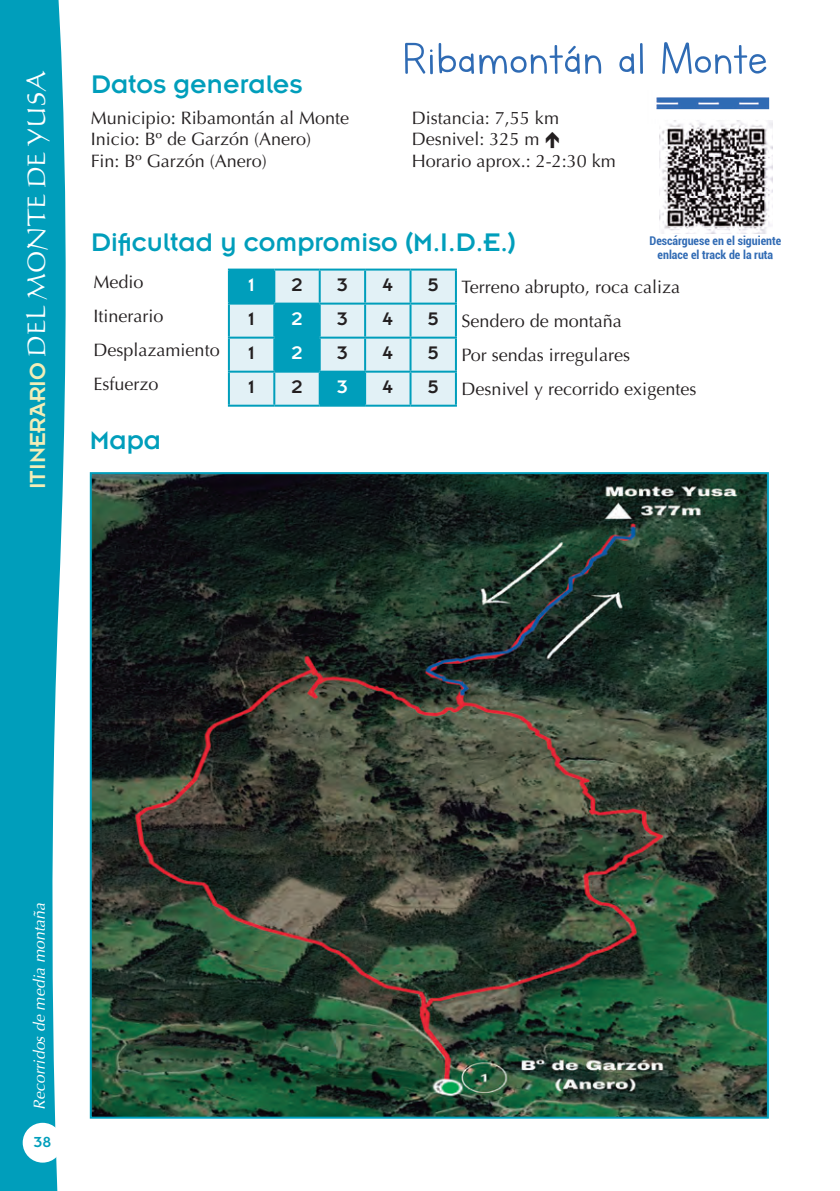
<style>
.page{position:relative;width:840px;height:1191px;background:#fff}
.page>*{position:absolute;margin:0;border:0;box-sizing:border-box;transform-origin:0 0}
.t1{font:52px "Lettersfor Learners";color:#2f6bb4}
.t2{font:28px "Insignia";color:#009ebb}
.t3{font:24px "Calligraphic 421 BT Roman B";color:#fff}
.t4{font:20px "Insignia";color:#231f20}
.t5{font:20px "Insignia";color:#fff}
.t6{font:18px/21.6px "Optima";color:#231f20}
.t7{font:italic 16px "Optima";color:#fff}
.t8{font:16px "Insignia A";color:#009ebb}
.t9{font:700 condensed 12px/14.4px "Roboto";color:#316bb4;text-align:center}
.s1{font-family:"Insignia";color:#f2edb7}
.s2{font-family:"Insignia";font-size:20px}
</style>
<div class="page">
<svg style="left:0;top:0;width:66px;height:1191px;background:#1ba8c2"></svg>
<div style="left:23px;top:1122px;width:39px;height:40px;background:#fff;border-radius:50%"></div>
<img style="left:93px;top:475px;width:672px;height:640px">
<svg style="left:230px;top:270px;width:224px;height:135px;background:#b1dfe9"></svg>
<hr style="left:228px;top:268px;width:46px;height:2px;background:#009ebb">
<hr style="left:228px;top:270px;width:2px;height:32px;background:#009ebb">
<hr style="left:274px;top:268px;width:45px;height:2px;background:#009ebb">
<hr style="left:273px;top:270px;width:2px;height:32px;background:#009ebb">
<hr style="left:319px;top:268px;width:46px;height:2px;background:#009ebb">
<hr style="left:318px;top:270px;width:2px;height:32px;background:#009ebb">
<hr style="left:365px;top:268px;width:45px;height:2px;background:#009ebb">
<hr style="left:364px;top:270px;width:2px;height:32px;background:#009ebb">
<hr style="left:410px;top:268px;width:46px;height:2px;background:#009ebb">
<hr style="left:409px;top:270px;width:2px;height:32px;background:#009ebb">
<hr style="left:454px;top:270px;width:2px;height:32px;background:#009ebb">
<hr style="left:228px;top:302px;width:46px;height:2px;background:#009ebb">
<hr style="left:228px;top:304px;width:2px;height:33px;background:#009ebb">
<hr style="left:274px;top:302px;width:45px;height:2px;background:#009ebb">
<hr style="left:273px;top:304px;width:2px;height:33px;background:#009ebb">
<hr style="left:319px;top:302px;width:46px;height:2px;background:#009ebb">
<hr style="left:318px;top:304px;width:2px;height:33px;background:#009ebb">
<hr style="left:365px;top:302px;width:45px;height:2px;background:#009ebb">
<hr style="left:364px;top:304px;width:2px;height:33px;background:#009ebb">
<hr style="left:410px;top:302px;width:46px;height:2px;background:#009ebb">
<hr style="left:409px;top:304px;width:2px;height:33px;background:#009ebb">
<hr style="left:454px;top:304px;width:2px;height:33px;background:#009ebb">
<hr style="left:228px;top:337px;width:46px;height:2px;background:#009ebb">
<hr style="left:228px;top:339px;width:2px;height:32px;background:#009ebb">
<hr style="left:274px;top:337px;width:45px;height:2px;background:#009ebb">
<hr style="left:273px;top:339px;width:2px;height:32px;background:#009ebb">
<hr style="left:319px;top:337px;width:46px;height:2px;background:#009ebb">
<hr style="left:318px;top:339px;width:2px;height:32px;background:#009ebb">
<hr style="left:365px;top:337px;width:45px;height:2px;background:#009ebb">
<hr style="left:364px;top:339px;width:2px;height:32px;background:#009ebb">
<hr style="left:410px;top:337px;width:46px;height:2px;background:#009ebb">
<hr style="left:409px;top:339px;width:2px;height:32px;background:#009ebb">
<hr style="left:454px;top:339px;width:2px;height:32px;background:#009ebb">
<hr style="left:228px;top:371px;width:46px;height:2px;background:#009ebb">
<hr style="left:228px;top:373px;width:2px;height:32px;background:#009ebb">
<hr style="left:274px;top:371px;width:45px;height:2px;background:#009ebb">
<hr style="left:273px;top:373px;width:2px;height:32px;background:#009ebb">
<hr style="left:319px;top:371px;width:46px;height:2px;background:#009ebb">
<hr style="left:318px;top:373px;width:2px;height:32px;background:#009ebb">
<hr style="left:365px;top:371px;width:45px;height:2px;background:#009ebb">
<hr style="left:364px;top:373px;width:2px;height:32px;background:#009ebb">
<hr style="left:410px;top:371px;width:46px;height:2px;background:#009ebb">
<hr style="left:409px;top:373px;width:2px;height:32px;background:#009ebb">
<hr style="left:454px;top:373px;width:2px;height:32px;background:#009ebb">
<hr style="left:228px;top:405px;width:46px;height:2px;background:#009ebb">
<hr style="left:274px;top:405px;width:45px;height:2px;background:#009ebb">
<hr style="left:319px;top:405px;width:46px;height:2px;background:#009ebb">
<hr style="left:365px;top:405px;width:45px;height:2px;background:#009ebb">
<hr style="left:410px;top:405px;width:46px;height:2px;background:#009ebb">
<img style="left:656px;top:97px;width:114px;height:24px">
<img style="left:659px;top:121px;width:112px;height:112px">
<h1 class="t1" style="left:402px;top:31px;width:367px">Ribamontán al Monte</h1>
<h3 class="t3" style="left:21px;top:489px;width:420px;rotate:-90deg"><span class="s1">ITINERARIO</span> DEL MONTE DE YUSA</h3>
<h2 class="t2" style="left:91px;top:70px;width:213px">Datos generales</h2>
<p class="t6" style="left:91px;top:107px;width:260px">Municipio: Ribamontán al Monte<br>Inicio: Bº de Garzón (Anero)<br>Fin: Bº Garzón (Anero)</p>
<p class="t6" style="left:411px;top:107px;width:205px">Distancia: 7,55 km<br>Desnivel: 325 m<br>Horario aprox.: 2-2:30 km</p>
<h2 class="t2" style="left:91px;top:228px;width:426px">Dificultad y compromiso (M.I.D.E.)</h2>
<p class="t9" style="left:649px;top:233px;width:133px">Descárguese en el siguiente enlace el track de la ruta</p>
<p class="t6" style="left:93px;top:272px;width:52px">Medio</p>
<p class="t5" style="left:248px;top:275px;width:8px">1</p>
<p class="t4" style="left:291px;top:275px;width:13px">2</p>
<p class="t4" style="left:337px;top:275px;width:12px">3</p>
<p class="t4" style="left:382px;top:275px;width:12px">4</p>
<p class="t6" style="left:427px;top:276px;width:253px"><span class="s2">5</span> Terreno abrupto, roca caliza</p>
<p class="t6" style="left:93px;top:306px;width:71px">Itinerario</p>
<p class="t4" style="left:248px;top:309px;width:8px">1</p>
<p class="t5" style="left:291px;top:309px;width:13px">2</p>
<p class="t4" style="left:337px;top:309px;width:12px">3</p>
<p class="t4" style="left:382px;top:309px;width:12px">4</p>
<p class="t6" style="left:427px;top:310px;width:195px"><span class="s2">5</span> Sendero de montaña</p>
<p class="t6" style="left:93px;top:340px;width:128px">Desplazamiento</p>
<p class="t4" style="left:248px;top:343px;width:8px">1</p>
<p class="t5" style="left:291px;top:343px;width:13px">2</p>
<p class="t4" style="left:337px;top:343px;width:12px">3</p>
<p class="t4" style="left:382px;top:343px;width:12px">4</p>
<p class="t6" style="left:427px;top:344px;width:203px"><span class="s2">5</span> Por sendas irregulares</p>
<p class="t6" style="left:93px;top:374px;width:67px">Esfuerzo</p>
<p class="t4" style="left:248px;top:377px;width:8px">1</p>
<p class="t4" style="left:291px;top:377px;width:13px">2</p>
<p class="t5" style="left:337px;top:377px;width:12px">3</p>
<p class="t4" style="left:382px;top:377px;width:12px">4</p>
<p class="t6" style="left:427px;top:378px;width:270px"><span class="s2">5</span> Desnivel y recorrido exigentes</p>
<h2 class="t2" style="left:90px;top:426px;width:73px">Mapa</h2>
<p class="t7" style="left:30px;top:1110px;width:209px;rotate:-90deg">Recorridos de media montaña</p>
<p class="t8" style="left:34px;top:1133px;width:19px">38</p>
</div>
